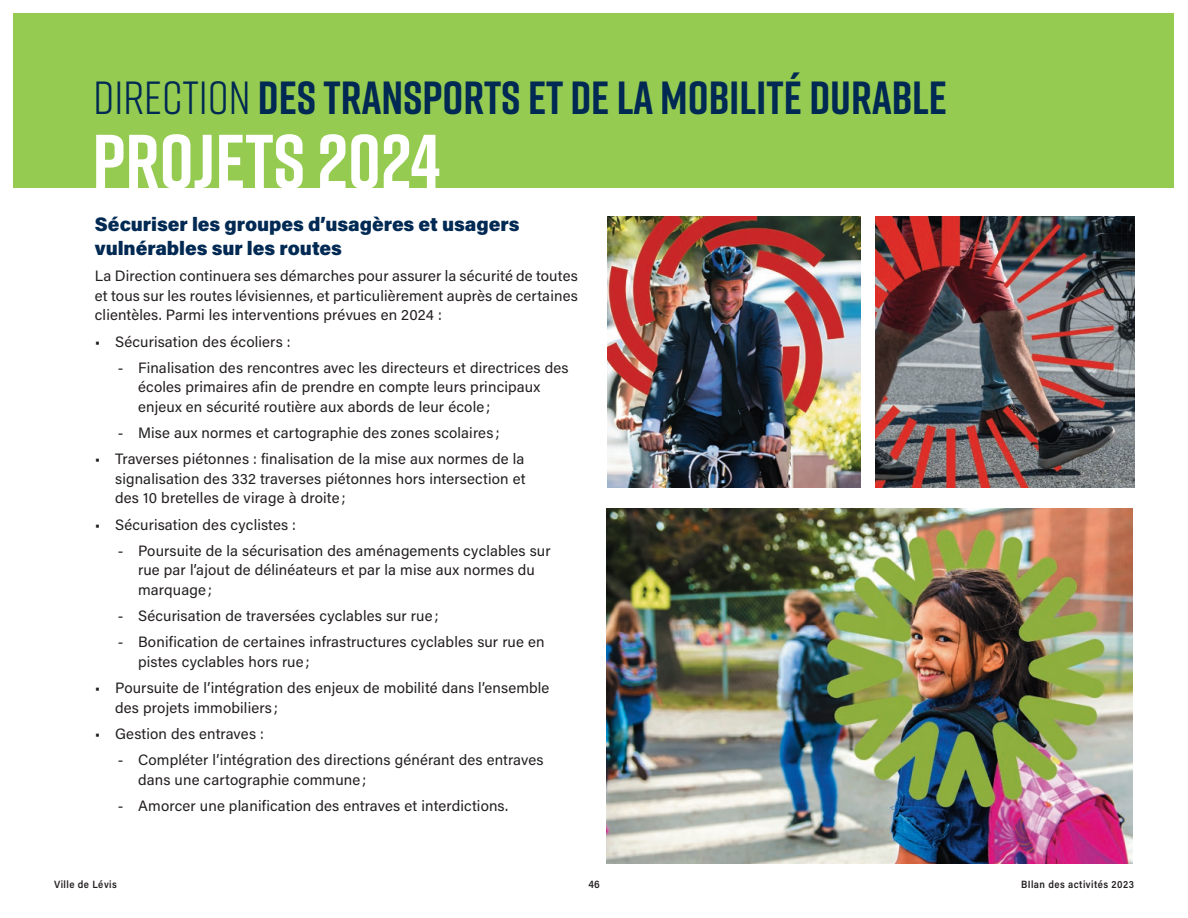
<style>
.page{position:relative;width:1188px;height:918px;background:#fff}
.page>*{position:absolute;margin:0;border:0;box-sizing:border-box;transform-origin:0 0}
.t1{font:700 76.5px "Rift";color:#fff}
.t2{font:700 46.35px "Rift";color:#002953}
.t3{font:900 19.5px/24px "Acumin Pro";letter-spacing:-.005em;color:#002953}
.t4{font:15px/19.5px "Acumin Pro";letter-spacing:.01em;color:#231f20}
.t5{font:600 10.5px "Acumin Pro";letter-spacing:.05em;color:#231f20;scale:.9 1}
.s1{font-weight:400}
</style>
<div class="page">
<div style="left:14px;top:14px;width:1160px;height:174px;background:#96cb52"></div>
<img style="left:608px;top:216px;width:253px;height:271px">
<img style="left:876px;top:216px;width:258px;height:271px">
<img style="left:606px;top:509px;width:527px;height:355px">
<h2 class="t2" style="left:93px;top:64px;width:855px"><span class="s1">DIRECTION</span> DES TRANSPORTS ET DE LA MOBILITÉ DURABLE</h2>
<h1 class="t1" style="left:92px;top:107px;width:349px">PROJETS 2024</h1>
<h3 class="t3" style="left:95px;top:211px;width:426px">Sécuriser les groupes d’usagères et usagers vulnérables sur les routes</h3>
<p class="t4" style="left:95px;top:266px;width:485px;text-align:justify">La Direction continuera ses démarches pour assurer la sécurité de toutes et tous sur les routes lévisiennes, et particulièrement auprès de certaines clientèles. Parmi les interventions prévues en 2024 :</p>
<p class="t4" style="left:95px;top:331px;width:197px">• Sécurisation des écoliers :</p>
<p class="t4" style="left:138px;top:357px;width:432px;text-indent:-20px">- Finalisation des rencontres avec les directeurs et directrices des écoles primaires afin de prendre en compte leurs principaux enjeux en sécurité routière aux abords de leur école ;</p>
<p class="t4" style="left:118px;top:423px;width:383px">- Mise aux normes et cartographie des zones scolaires ;</p>
<p class="t4" style="left:115px;top:449px;width:412px;text-align:justify;text-indent:-20px">• Traverses piétonnes : finalisation de la mise aux normes de la signalisation des 332 traverses piétonnes hors intersection et des 10 bretelles de virage à droite ;</p>
<p class="t4" style="left:95px;top:514px;width:203px">• Sécurisation des cyclistes :</p>
<p class="t4" style="left:138px;top:540px;width:414px;text-indent:-20px">- Poursuite de la sécurisation des aménagements cyclables sur rue par l’ajout de délinéateurs et par la mise aux normes du marquage ;</p>
<p class="t4" style="left:118px;top:606px;width:322px">- Sécurisation de traversées cyclables sur rue ;</p>
<p class="t4" style="left:138px;top:632px;width:408px;text-indent:-20px">- Bonification de certaines infrastructures cyclables sur rue en pistes cyclables hors rue ;</p>
<p class="t4" style="left:115px;top:678px;width:436px;text-indent:-20px">• Poursuite de l’intégration des enjeux de mobilité dans l’ensemble des projets immobiliers ;</p>
<p class="t4" style="left:95px;top:723px;width:171px">• Gestion des entraves :</p>
<p class="t4" style="left:138px;top:750px;width:407px;text-indent:-20px">- Compléter l’intégration des directions générant des entraves dans une cartographie commune ;</p>
<p class="t4" style="left:118px;top:795px;width:392px">- Amorcer une planification des entraves et interdictions.</p>
<p class="t5" style="left:54px;top:877px;width:71px">Ville de Lévis</p>
<p class="t5" style="left:588px;top:877px;width:14px">46</p>
<p class="t5" style="left:1021px;top:877px;width:127px">BIlan des activités 2023</p>
</div>
